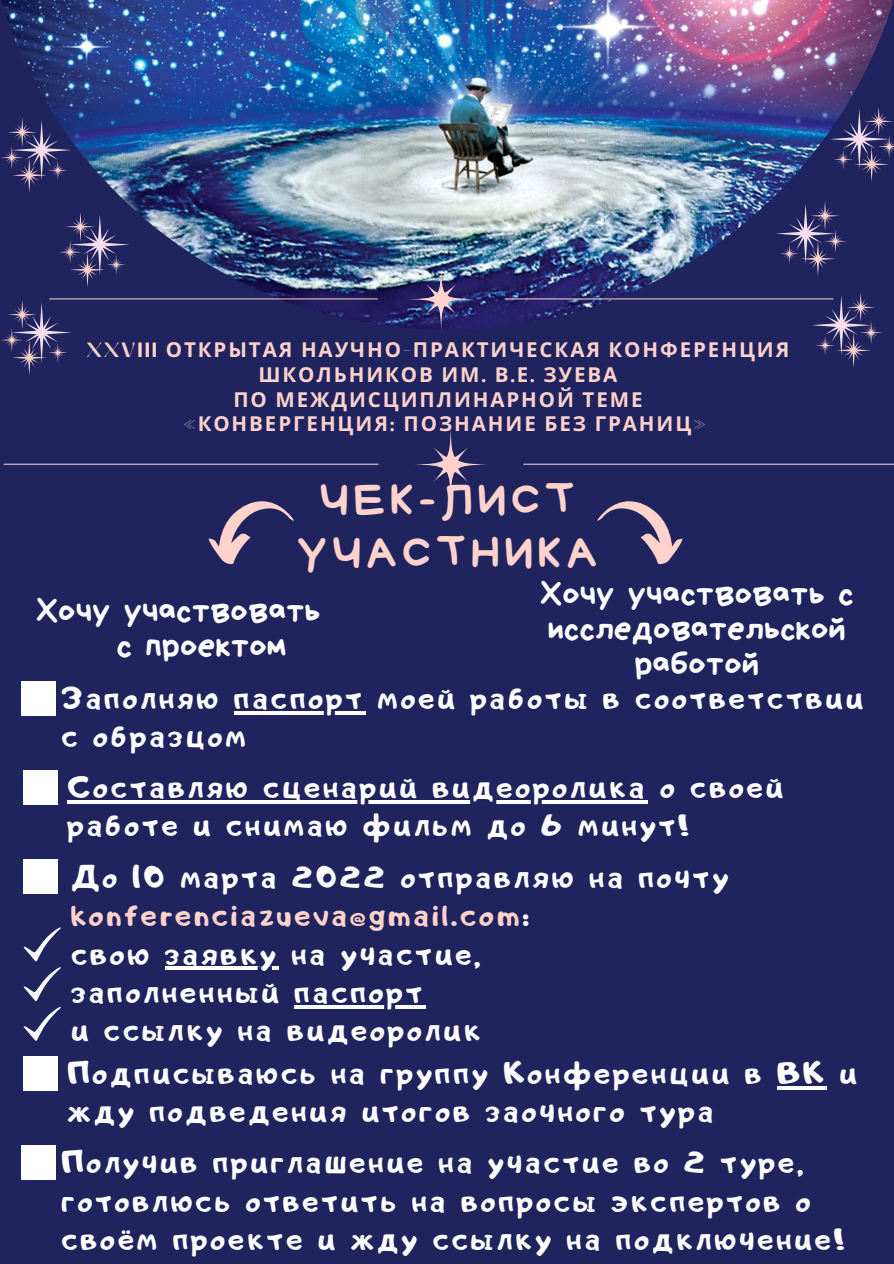
<style>
.page{position:relative;width:894px;height:1264px;background:#fff}
.page>*{position:absolute;margin:0;border:0;box-sizing:border-box;transform-origin:0 0}
.t1{font:49.5px "Bryndan Write";letter-spacing:.1em;color:#ffd2cc}
.t2{font:36px/38.2px "Adigiana Ultra";letter-spacing:.1em;color:#fff}
.t3{font:36px/35px "Bryndan Write";color:#fff;text-align:center}
.t4{font:700 20.55px "Noto Sans";letter-spacing:.095em;color:#ffd2cc}
.s1{font-family:"Black Mango"}
.s2{color:#ffd2cc}
</style>
<div class="page">
<div style="left:0;top:0;width:893px;height:1263px;background:#1f245f"></div>
<img style="left:1px;top:0;width:892px;height:329px">
<svg style="left:1px;top:300px;width:70px;height:75px"></svg>
<svg style="left:1px;top:117px;width:70px;height:76px"></svg>
<hr style="left:504px;top:298px;width:329px;height:1px;background:#ffd2cc">
<hr style="left:49px;top:298px;width:328px;height:1px;background:#ffd2cc">
<img style="left:409px;top:267px;width:63px;height:63px">
<svg style="left:829px;top:106px;width:64px;height:76px"></svg>
<svg style="left:775px;top:201px;width:71px;height:75px"></svg>
<svg style="left:811px;top:292px;width:71px;height:76px"></svg>
<svg style="left:59px;top:212px;width:70px;height:75px"></svg>
<svg style="left:208px;top:501px;width:86px;height:63px"></svg>
<svg style="left:597px;top:501px;width:85px;height:63px"></svg>
<div style="left:23px;top:770px;width:35px;height:35px;background:#fff"></div>
<hr style="left:523px;top:463px;width:370px;height:1px;background:#ffd2cc">
<hr style="left:4px;top:463px;width:374px;height:1px;background:#ffd2cc">
<svg style="left:415px;top:429px;width:71px;height:71px"></svg>
<div style="left:21px;top:681px;width:35px;height:35px;background:#fff"></div>
<div style="left:23px;top:859px;width:35px;height:35px;background:#fff"></div>
<svg style="left:68px;top:800px;width:579px;height:3px;background:#ececf1"></svg>
<hr style="left:234px;top:711px;width:131px;height:3px;background:#fff">
<hr style="left:165px;top:966px;width:114px;height:4px;background:#fff">
<hr style="left:294px;top:1005px;width:131px;height:3px;background:#fff">
<svg style="left:23px;top:927px;width:38px;height:114px"></svg>
<hr style="left:777px;top:1086px;width:49px;height:3px;background:#fff">
<div style="left:23px;top:1055px;width:35px;height:35px;background:#fff"></div>
<div style="left:21px;top:1144px;width:35px;height:35px;background:#fff"></div>
<p class="t4" style="left:87px;top:335px;width:704px"><span class="s1">XXVIII</span> ОТКРЫТАЯ НАУЧНО<span class="s1">-</span>ПРАКТИЧЕСКАЯ КОНФЕРЕНЦИЯ</p>
<p class="t4" style="left:258px;top:360px;width:360px">ШКОЛЬНИКОВ ИМ<span class="s1">.</span> В<span class="s1">.</span>Е<span class="s1">.</span> ЗУЕВА</p>
<p class="t4" style="left:233px;top:385px;width:410px">ПО МЕЖДИСЦИПЛИНАРНОЙ ТЕМЕ</p>
<p class="t4" style="left:184px;top:409px;width:522px"><span class="s1">«</span>КОНВЕРГЕНЦИЯ<span class="s1">:</span> ПОЗНАНИЕ БЕЗ ГРАНИЦ<span class="s1">»</span></p>
<p class="t1" style="left:319px;top:475px;width:257px">ЧЕК-ЛИСТ</p>
<p class="t1" style="left:297px;top:528px;width:302px">УЧАСТНИКА</p>
<p class="t3" style="left:36px;top:593px;width:286px">Хочу участвовать</p>
<p class="t3" style="left:116px;top:628px;width:172px">с проектом</p>
<p class="t3" style="left:539px;top:575px;width:315px">Хочу участвовать с исследовательской работой</p>
<p class="t2" style="left:62px;top:678px;width:802px">Заполняю паспорт моей работы в соответствии с образцом</p>
<p class="t2" style="left:68px;top:767px;width:716px">Составляю сценарий видеоролика о своей работе и снимаю фильм до 6 минут!</p>
<p class="t2" style="left:71px;top:857px;width:658px">До 10 марта 2022 отправляю на почту <span class="s2">konferenciazueva@gmail.com</span>:</p>
<p class="t2" style="left:71px;top:934px;width:410px">свою заявку на участие,</p>
<p class="t2" style="left:71px;top:972px;width:352px">заполненный паспорт</p>
<p class="t2" style="left:71px;top:1010px;width:410px">и ссылку на видеоролик</p>
<p class="t2" style="left:68px;top:1053px;width:790px">Подписываюсь на группу Конференции в ВК и жду подведения итогов заочного тура</p>
<p class="t2" style="left:62px;top:1142px;width:784px">Получив приглашение на участие во 2 туре, готовлюсь ответить на вопросы экспертов о своём проекте и жду ссылку на подключение!</p>
</div>
